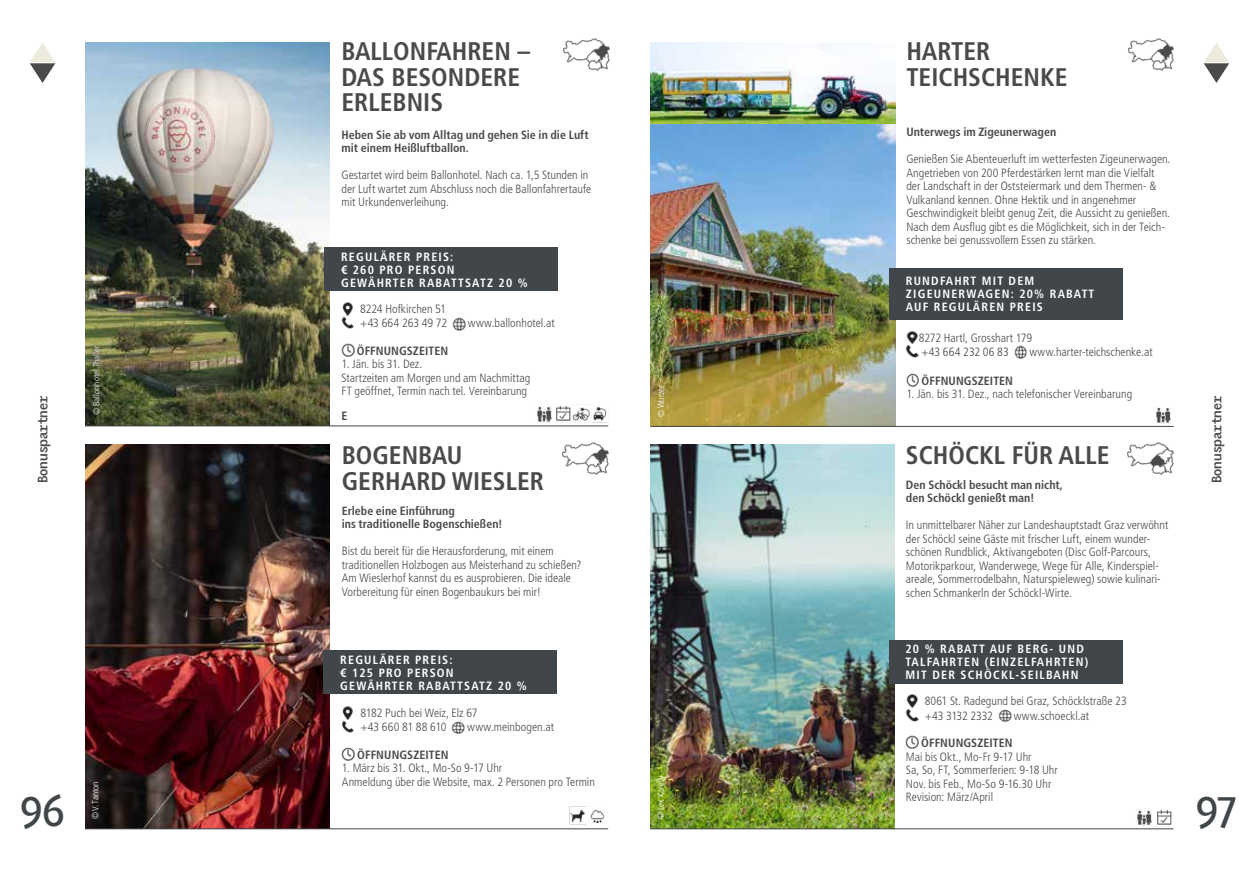
<style>
.page{position:relative;width:1259px;height:893px;background:#fff}
.page>*{position:absolute;margin:0;border:0;box-sizing:border-box;transform-origin:0 0}
.t1{font:500 45px "PP Air";color:#404649}
.t2{font:700 condensed 25.5px/25.5px "Frutiger LT Pro";color:#4a4a49}
.t3{font:600 15px "PP Air";color:#4a4a49}
.t4{font:300 condensed 12px/13.5px "Frutiger LT Pro";color:#4a4a49}
.t5{font:700 condensed 12px/13.5px "Frutiger LT Pro";color:#4a4a49}
.t6{font:700 condensed 12px/12.8px "Frutiger LT Pro";letter-spacing:.1em;color:#fff}
.t7{font:300 condensed 12px "Frutiger LT Pro";color:#404649}
.t8{font:300 condensed 9px "Frutiger LT Pro";color:#fff}
.s1{font-style:inherit}
</style>
<div class="page">
<svg style="left:1203px;top:43px;width:26px;height:40px"></svg>
<svg style="left:30px;top:43px;width:25px;height:40px"></svg>
<img style="left:650px;top:123px;width:245px;height:303px">
<svg style="left:906px;top:331px;width:12px;height:26px"></svg>
<svg style="left:1014px;top:346px;width:12px;height:12px"></svg>
<img style="left:1156px;top:407px;width:15px;height:17px">
<svg style="left:906px;top:374px;width:13px;height:12px"></svg>
<img style="left:1128px;top:38px;width:46px;height:33px">
<hr style="left:650px;top:426px;width:523px;height:1px;background:#404649">
<img style="left:650px;top:43px;width:245px;height:80px">
<div style="left:889px;top:268px;width:234px;height:51px;background:#404649"></div>
<img style="left:650px;top:445px;width:245px;height:383px">
<div style="left:888px;top:640px;width:234px;height:43px;background:#404649"></div>
<svg style="left:905px;top:695px;width:13px;height:26px"></svg>
<svg style="left:998px;top:709px;width:13px;height:13px"></svg>
<svg style="left:906px;top:736px;width:12px;height:12px"></svg>
<img style="left:1137px;top:809px;width:35px;height:17px">
<img style="left:1127px;top:442px;width:46px;height:33px">
<hr style="left:650px;top:828px;width:523px;height:1px;background:#404649">
<img style="left:85px;top:43px;width:245px;height:383px">
<div style="left:324px;top:248px;width:234px;height:43px;background:#404649"></div>
<svg style="left:88px;top:341px;width:15px;height:78px"></svg>
<svg style="left:341px;top:303px;width:13px;height:26px"></svg>
<svg style="left:452px;top:318px;width:13px;height:12px"></svg>
<svg style="left:341px;top:344px;width:13px;height:12px"></svg>
<img style="left:537px;top:406px;width:15px;height:17px">
<img style="left:555px;top:405px;width:53px;height:18px">
<img style="left:563px;top:38px;width:46px;height:33px">
<hr style="left:85px;top:426px;width:523px;height:1px;background:#404649">
<img style="left:85px;top:445px;width:245px;height:383px">
<div style="left:323px;top:651px;width:234px;height:43px;background:#404649"></div>
<svg style="left:341px;top:707px;width:13px;height:26px"></svg>
<svg style="left:452px;top:721px;width:12px;height:13px"></svg>
<svg style="left:342px;top:748px;width:12px;height:12px"></svg>
<img style="left:569px;top:807px;width:36px;height:18px">
<img style="left:562px;top:442px;width:46px;height:33px">
<hr style="left:85px;top:828px;width:523px;height:1px;background:#404649">
<p class="t3" style="left:34px;top:483px;width:89px;rotate:-90deg">Bonuspartner</p>
<p class="t8" style="left:91px;top:415px;width:71px;rotate:-90deg">© Ballonhotel Thaller</p>
<h2 class="t2" style="left:341px;top:39px;width:190px">BALLONFAHREN –<br>DAS BESONDERE<br>ERLEBNIS</h2>
<p class="t5" style="left:341px;top:128px;width:249px">Heben Sie ab vom Alltag und gehen Sie in die Luft mit einem Heißluftballon.</p>
<p class="t4" style="left:341px;top:169px;width:251px">Gestartet wird beim Ballonhotel. Nach ca. 1,5 Stunden in der Luft wartet zum Abschluss noch die Ballonfahrertaufe mit Urkundenverleihung.</p>
<p class="t6" style="left:341px;top:251px;width:188px">REGULÄRER PREIS:<br>€ 260 PRO PERSON<br>GEWÄHRTER RABATTSATZ 20 %</p>
<p class="t4" style="left:360px;top:302px;width:88px">8224 Hofkirchen 51 +43 664 263 49 72</p>
<p class="t4" style="left:468px;top:316px;width:88px">www.ballonhotel.at</p>
<p class="t5" style="left:357px;top:344px;width:93px">ÖFFNUNGSZEITEN</p>
<p class="t4" style="left:341px;top:358px;width:190px">1. Jän. bis 31. Dez.<br>Startzeiten am Morgen und am Nachmittag<br>FT geöffnet, Termin nach tel. Vereinbarung</p>
<p class="t5" style="left:341px;top:409px;width:7px">E</p>
<h2 class="t2" style="left:342px;top:443px;width:204px">BOGENBAU<br>GERHARD WIESLER</h2>
<p class="t5" style="left:342px;top:504px;width:162px">Erlebe eine Einführung<br>ins traditionelle Bogenschießen!</p>
<p class="t4" style="left:342px;top:544px;width:241px">Bist du bereit für die Herausforderung, mit einem traditionellen Holzbogen aus Meisterhand zu schießen?<br>Am Wieslerhof kannst du es ausprobieren. Die ideale Vorbereitung für einen Bogenbaukurs bei mir!</p>
<p class="t6" style="left:340px;top:653px;width:188px">REGULÄRER PREIS:<br>€ 125 PRO PERSON<br>GEWÄHRTER RABATTSATZ 20 %</p>
<p class="t4" style="left:360px;top:706px;width:119px;line-height:14.4px">8182 Puch bei Weiz, Elz 67 +43 660 81 88 610</p>
<p class="t4" style="left:467px;top:721px;width:89px">www.meinbogen.at</p>
<p class="t8" style="left:656px;top:417px;width:34px;rotate:-90deg"><span class="s1">©</span> Wurzer</p>
<h2 class="t2" style="left:906px;top:39px;width:163px">HARTER<br>TEICHSCHENKE</h2>
<p class="t5" style="left:906px;top:125px;width:151px">Unterwegs im Zigeunerwagen</p>
<p class="t4" style="left:906px;top:152px;width:266px">Genießen Sie Abenteuerluft im wetterfesten Zigeunerwagen.<br>Angetrieben von 200 Pferdestärken lernt man die Vielfalt der Landschaft in der Oststeiermark und dem Thermen- &amp; Vulkanland kennen. Ohne Hektik und in angenehmer Geschwindigkeit bleibt genug Zeit, die Aussicht zu genießen.<br>Nach dem Ausflug gibt es die Möglichkeit, sich in der Teich&shy;schenke bei genussvollem Essen zu stärken.</p>
<p class="t6" style="left:906px;top:275px;width:190px">RUNDFAHRT MIT DEM<br>ZIGEUNERWAGEN: 20% RABATT<br>AUF REGULÄREN PREIS</p>
<p class="t4" style="left:918px;top:331px;width:115px">8272 Hartl, Grosshart 179</p>
<p class="t7" style="left:921px;top:345px;width:89px">+43 664 232 06 83</p>
<p class="t4" style="left:1029px;top:345px;width:125px">www.harter-teichschenke.at</p>
<p class="t5" style="left:921px;top:374px;width:93px">ÖFFNUNGSZEITEN</p>
<p class="t4" style="left:906px;top:387px;width:227px">1. Jän. bis 31. Dez., nach telefonischer Vereinbarung</p>
<h2 class="t2" style="left:906px;top:443px;width:205px">SCHÖCKL FÜR ALLE</h2>
<p class="t5" style="left:906px;top:478px;width:159px">Den Schöckl besucht man nicht, den Schöckl genießt man!</p>
<p class="t4" style="left:906px;top:518px;width:264px">In unmittelbarer Näher zur Landeshauptstadt Graz verwöhnt der Schöckl seine Gäste mit frischer Luft, einem wunder&shy;schönen Rundblick, Aktivangeboten (Disc Golf-Parcours, Motorikparkour, Wanderwege, Wege für Alle, Kinderspiel&shy;areale, Sommerrodelbahn, Naturspieleweg) sowie kulinari&shy;schen Schmankerln der Schöckl-Wirte.</p>
<p class="t6" style="left:905px;top:643px;width:184px">20 % RABATT AUF BERG- UND<br>TALFAHRTEN (EINZELFAHRTEN)<br>MIT DER SCHÖCKL-SEILBAHN</p>
<p class="t4" style="left:924px;top:694px;width:204px;line-height:14.4px">8061 St. Radegund bei Graz, Schöcklstraße 23 +43 3132 2332</p>
<p class="t4" style="left:1013px;top:709px;width:77px">www.schoeckl.at</p>
<p class="t3" style="left:1208px;top:483px;width:89px;rotate:-90deg">Bonuspartner</p>
<p class="t5" style="left:921px;top:736px;width:93px">ÖFFNUNGSZEITEN</p>
<p class="t4" style="left:906px;top:750px;width:153px">Mai bis Okt., Mo-Fr 9-17 Uhr<br>Sa, So, FT, Sommerferien: 9-18 Uhr<br>Nov. bis Feb., Mo-So 9-16.30 Uhr<br>Revision: März/April</p>
<p class="t5" style="left:357px;top:748px;width:93px">ÖFFNUNGSZEITEN</p>
<p class="t4" style="left:342px;top:761px;width:254px">1. März bis 31. Okt., Mo-So 9-17 Uhr<br>Anmeldung über die Website, max. 2 Personen pro Termin</p>
<p class="t8" style="left:655px;top:819px;width:46px;rotate:-90deg">© Lex Karelly</p>
<p class="t8" style="left:90px;top:819px;width:40px;rotate:-90deg">© V. Tanton</p>
<h1 class="t1" style="left:21px;top:787px;width:45px">96</h1>
<h1 class="t1" style="left:1196px;top:787px;width:42px">97</h1>
</div>
